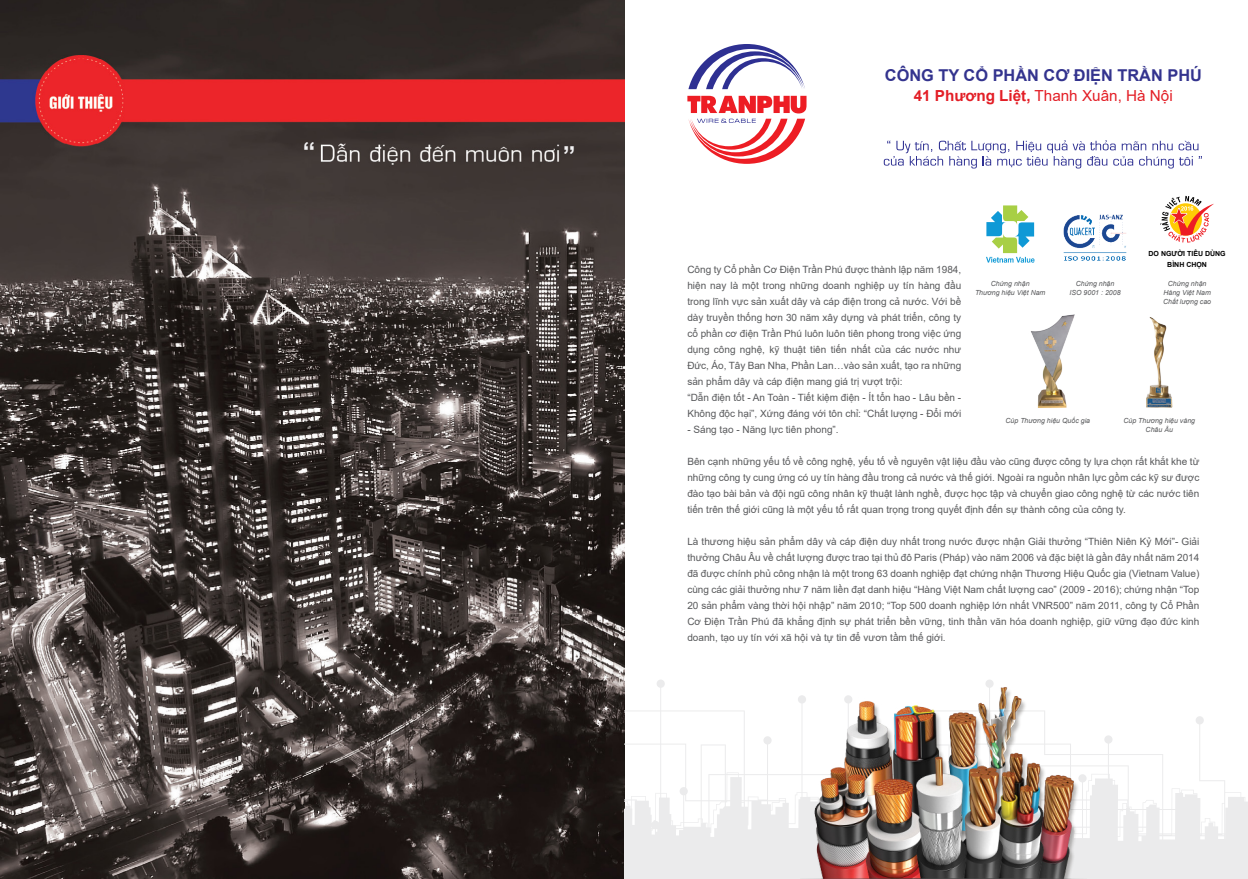
<style>
.page{position:relative;width:1248px;height:879px;background:#fff}
.page>*{position:absolute;margin:0;border:0;box-sizing:border-box;transform-origin:0 0}
.t1{font:700 25.1px "Arial";color:#f1f1f2}
.t2{font:700 16.3px "Arial";color:#33338e}
.t3{font:15.2px "Arial";color:#e31e26}
.t4{font:10px/16px "Arial";color:#58595b;text-align:justify}
.t5{font:italic 7px/9px "Arial";color:#58595b;text-align:center}
.t6{font:700 7px/11px "Arial";color:#000;text-align:center}
.s1{font-weight:700}
</style>
<div class="page">
<img style="left:0;top:0;width:624px;height:879px">
<svg style="left:624px;top:679px;width:623px;height:200px"></svg>
<svg style="left:688px;top:44px;width:117px;height:45px"></svg>
<svg style="left:687px;top:96px;width:119px;height:17px"></svg>
<svg style="left:688px;top:119px;width:117px;height:45px"></svg>
<svg style="left:883px;top:140px;width:318px;height:28px"></svg>
<svg style="left:986px;top:205px;width:48px;height:58px"></svg>
<svg style="left:1160px;top:196px;width:53px;height:47px"></svg>
<img style="left:1063px;top:214px;width:64px;height:47px">
<img style="left:800px;top:682px;width:286px;height:197px">
<img style="left:1146px;top:317px;width:26px;height:91px">
<img style="left:1031px;top:314px;width:44px;height:94px">
<h1 class="t1" style="left:303px;top:133px;width:14px">“</h1>
<h1 class="t1" style="left:575px;top:163px;width:14px;rotate:-180deg">“</h1>
<h2 class="t2" style="left:884px;top:64px;width:318px">CÔNG TY CỔ PHẦN CƠ ĐIỆN TRẦN PHÚ</h2>
<h3 class="t3" style="left:913px;top:85px;width:260px"><span class="s1">41 Phương Liệt,</span> Thanh Xuân, Hà Nội</h3>
<p class="t6" style="left:1148px;top:248px;width:79px">DO NGƯỜI TIÊU DÙNG<br>BÌNH CHỌN</p>
<p class="t5" style="left:1162px;top:279px;width:49px">Chứng nhận<br>Hàng Việt Nam<br>Chất lượng cao</p>
<p class="t4" style="left:687px;top:262px;width:275px;text-align:left">Công ty Cổ phần Cơ Điện Trần Phú được thành lập năm 1984, hiện nay là một trong những doanh nghiệp uy tín hàng đầu trong lĩnh vực sản xuất dây và cáp điện trong cả nước. Với bề dày truyền thống hơn 30 năm xây dựng và phát triển, công ty cổ phần cơ điện Trần Phú luôn luôn tiên phong trong việc ứng dụng công nghệ, kỹ thuật tiên tiến nhất của các nước như Đức, Áo, Tây Ban Nha, Phần Lan…vào sản xuất, tạo ra những sản phẩm dây và cáp điện mang giá trị vượt trội:<br>“Dẫn điện tốt - An Toàn - Tiết kiệm điện - Ít tổn hao - Lâu bền - Không độc hại”, Xứng đáng với tôn chỉ: “Chất lượng - Đổi mới</p>
<p class="t4" style="left:687px;top:422px;width:153px">- Sáng tạo - Năng lực tiên phong”.</p>
<p class="t4" style="left:687px;top:453px;width:513px">Bên cạnh những yếu tố về công nghệ, yếu tố về nguyên vật liệu đầu vào cũng được công ty lựa chọn rất khắt khe từ những công ty cung ứng có uy tín hàng đầu trong cả nước và thế giới. Ngoài ra nguồn nhân lực gồm các kỹ sư được đào tạo bài bản và đội ngũ công nhân kỹ thuật lành nghề, được học tập và chuyển giao công nghệ từ các nước tiên tiến trên thế giới cũng là một yếu tố rất quan trọng trong quyết định đến sự thành công của công ty.</p>
<p class="t4" style="left:687px;top:533px;width:513px">Là thương hiệu sản phẩm dây và cáp điện duy nhất trong nước được nhận Giải thưởng “Thiên Niên Kỷ Mới”- Giải thưởng Châu Âu về chất lượng được trao tại thủ đô Paris (Pháp) vào năm 2006 và đặc biệt là gần đây nhất năm 2014 đã được chính phủ công nhận là một trong 63 doanh nghiệp đạt chứng nhận Thương Hiệu Quốc gia (Vietnam Value) cùng các giải thưởng như 7 năm liền đạt danh hiệu “Hàng Việt Nam chất lượng cao” (2009 - 2016); chứng nhận “Top 20 sản phẩm vàng thời hội nhập” năm 2010; “Top 500 doanh nghiệp lớn nhất VNR500” năm 2011, công ty Cổ Phần Cơ Điện Trần Phú đã khẳng định sự phát triển bền vững, tinh thần văn hóa doanh nghiệp, giữ vững đạo đức kinh doanh, tạo uy tín với xã hội và tự tin để vươn tầm thế giới.</p>
<p class="t5" style="left:974px;top:279px;width:72px">Chứng nhận<br>Thương hiệu Việt Nam</p>
<p class="t5" style="left:1069px;top:279px;width:52px">Chứng nhận<br>ISO 9001 : 2008</p>
<p class="t5" style="left:1005px;top:416px;width:86px">Cúp Thương hiệu Quốc gia</p>
<p class="t5" style="left:1123px;top:416px;width:73px">Cúp Thương hiệu vàng<br>Châu Âu</p>
</div>
